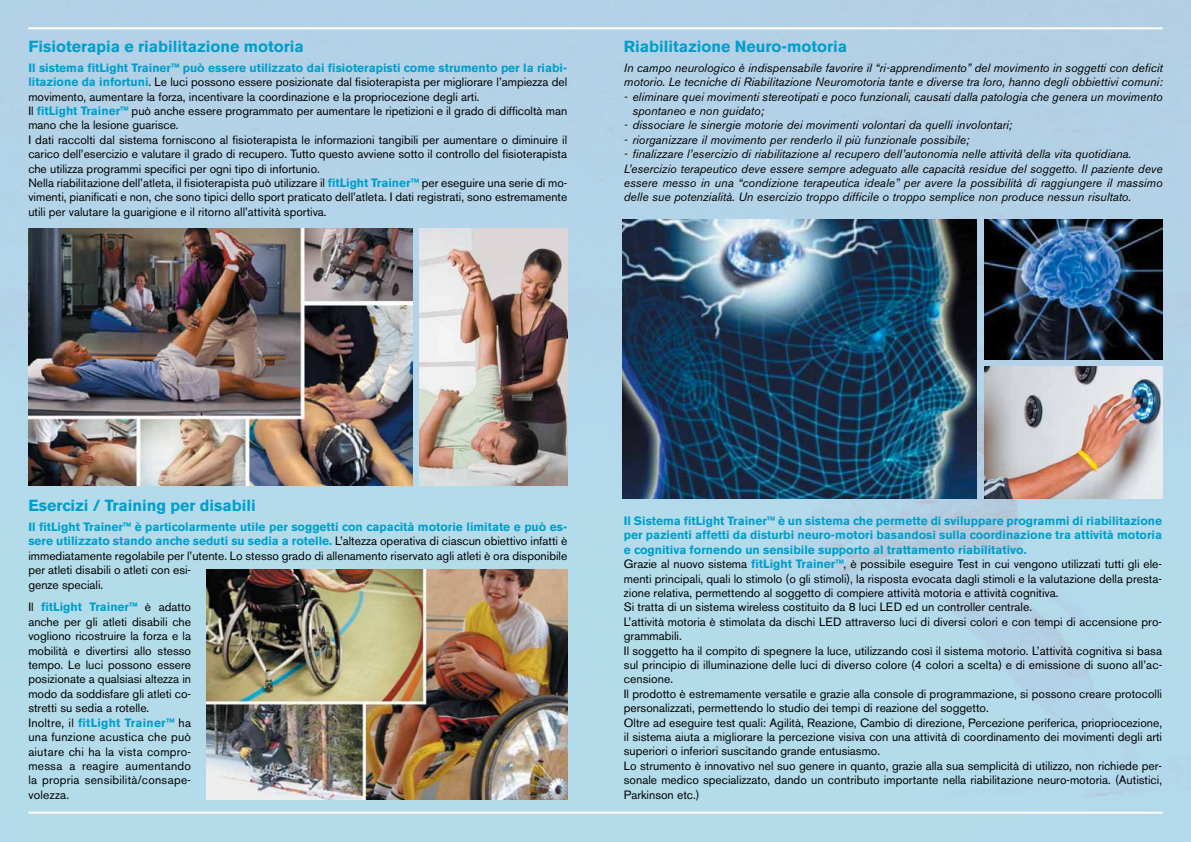
<style>
.page{position:relative;width:1191px;height:842px;background:#b3d6e9}
.page>*{position:absolute;margin:0;border:0;box-sizing:border-box;transform-origin:0 0}
.t1{font:700 16px "Akzidenz Grotesk BE";color:#009fcb}
.t2{font:12px/14.4px "Akzidenz Grotesk BE";color:#000}
.t3{font:italic 12px/14.4px "Akzidenz Grotesk BE";color:#000}
.s1{font-weight:700;color:#009fcb}
</style>
<div class="page">
<img style="left:28px;top:229px;width:385px;height:256px">
<hr style="left:28px;top:27px;width:1134px;height:2px;background:#fff">
<hr style="left:28px;top:812px;width:1134px;height:2px;background:#fff">
<img style="left:206px;top:570px;width:361px;height:229px">
<img style="left:420px;top:229px;width:147px;height:256px">
<img style="left:985px;top:367px;width:177px;height:132px">
<img style="left:623px;top:219px;width:353px;height:280px">
<img style="left:985px;top:219px;width:177px;height:140px">
<h1 class="t1" style="left:28px;top:37px;width:277px">Fisioterapia e riabilitazione motoria</h1>
<p class="t2" style="left:28px;top:60px;width:540px"><span class="s1">Il sistema fitLight Trainer™ può essere utilizzato dai fisioterapisti come strumento per la riabi&shy;litazione da infortuni</span>. Le luci possono essere posizionate dal fisioterapista per migliorare l’ampiezza del movimento, aumentare la forza, incentivare la coordinazione e la propriocezione degli arti.<br>Il <span class="s1">fitLight Trainer™</span> può anche essere programmato per aumentare le ripetizioni e il grado di difficoltà man mano che la lesione guarisce.<br>I dati raccolti dal sistema forniscono al fisioterapista le informazioni tangibili per aumentare o diminuire il carico dell’esercizio e valutare il grado di recupero. Tutto questo avviene sotto il controllo del fisioterapista che utilizza programmi specifici per ogni tipo di infortunio.<br>Nella riabilitazione dell’atleta, il fisioterapista può utilizzare il <span class="s1">fitLight Trainer™</span> per eseguire una serie di mo&shy;vimenti, pianificati e non, che sono tipici dello sport praticato dell’atleta. I dati registrati, sono estremamente utili per valutare la guarigione e il ritorno all’attività sportiva.</p>
<h1 class="t1" style="left:624px;top:37px;width:225px">Riabilitazione Neuro-motoria</h1>
<p class="t3" style="left:624px;top:60px;width:540px">In campo neurologico è indispensabile favorire il “ri-apprendimento” del movimento in soggetti con deficit motorio. Le tecniche di Riabilitazione Neuromotoria tante e diverse tra loro, hanno degli obbiettivi comuni:</p>
<p class="t3" style="left:632px;top:89px;width:532px;text-indent:-9px">- eliminare quei movimenti stereotipati e poco funzionali, causati dalla patologia che genera un movimento spontaneo e non guidato;</p>
<p class="t3" style="left:624px;top:118px;width:390px">- dissociare le sinergie motorie dei movimenti volontari da quelli involontari;</p>
<p class="t3" style="left:624px;top:132px;width:347px">- riorganizzare il movimento per renderlo il più funzionale possibile;</p>
<p class="t3" style="left:624px;top:147px;width:540px">- finalizzare l’esercizio di riabilitazione al recupero dell’autonomia nelle attività della vita quotidiana.<br>L’esercizio terapeutico deve essere sempre adeguato alle capacità residue del soggetto. Il paziente deve essere messo in una “condizione terapeutica ideale” per avere la possibilità di raggiungere il massimo delle sue potenzialità. Un esercizio troppo difficile o troppo semplice non produce nessun risultato.</p>
<h1 class="t1" style="left:28px;top:496px;width:229px">Esercizi / Training per disabili</h1>
<p class="t2" style="left:28px;top:520px;width:540px"><span class="s1">Il fitLight Trainer™ è particolarmente utile per soggetti con capacità motorie limitate e può es&shy;sere utilizzato stando anche seduti su sedia a rotelle.</span> L’altezza operativa di ciascun obiettivo infatti è immediatamente regolabile per l’utente. Lo stesso grado di allenamento riservato agli atleti è ora disponibile per atleti disabili o atleti con esi-<br>genze speciali.</p>
<p class="t2" style="left:28px;top:600px;width:164px">Il <span class="s1">fitLight Trainer™</span> è adatto anche per gli atleti disabili che vogliono ricostruire la forza e la mobilità e divertirsi allo stesso tempo. Le luci possono essere posizionate a qualsiasi altezza in modo da soddisfare gli atleti co&shy;stretti su sedia a rotelle.<br>Inoltre, il <span class="s1">fitLight Trainer™</span> ha una funzione acustica che può aiutare chi ha la vista compro&shy;messa a reagire aumentando la propria sensibilità/consape&shy;volezza.</p>
<p class="t2" style="left:624px;top:514px;width:540px"><span class="s1">Il Sistema fitLight Trainer™ è un sistema che permette di sviluppare programmi di riabilitazione per pazienti affetti da disturbi neuro-motori basandosi sulla coordinazione tra attività motoria e cognitiva fornendo un sensibile supporto al trattamento riabilitativo.<br></span>Grazie al nuovo sistema <span class="s1">fitLight Trainer™</span>, è possibile eseguire Test in cui vengono utilizzati tutti gli ele&shy;menti principali, quali lo stimolo (o gli stimoli), la risposta evocata dagli stimoli e la valutazione della presta&shy;zione relativa, permettendo al soggetto di compiere attività motoria e attività cognitiva.<br>Si tratta di un sistema wireless costituito da 8 luci LED ed un controller centrale.<br>L’attività motoria è stimolata da dischi LED attraverso luci di diversi colori e con tempi di accensione pro&shy;grammabili.<br>Il soggetto ha il compito di spegnere la luce, utilizzando così il sistema motorio. L’attività cognitiva si basa sul principio di illuminazione delle luci di diverso colore (4 colori a scelta) e di emissione di suono all’ac&shy;censione.<br>Il prodotto è estremamente versatile e grazie alla console di programmazione, si possono creare protocolli personalizzati, permettendo lo studio dei tempi di reazione del soggetto.<br>Oltre ad eseguire test quali: Agilità, Reazione, Cambio di direzione, Percezione periferica, priopriocezione, il sistema aiuta a migliorare la percezione visiva con una attività di coordinamento dei movimenti degli arti superiori o inferiori suscitando grande entusiasmo.<br>Lo strumento è innovativo nel suo genere in quanto, grazie alla sua semplicità di utilizzo, non richiede per&shy;sonale medico specializzato, dando un contributo importante nella riabilitazione neuro-motoria. (Autistici, Parkinson etc.)</p>
</div>
